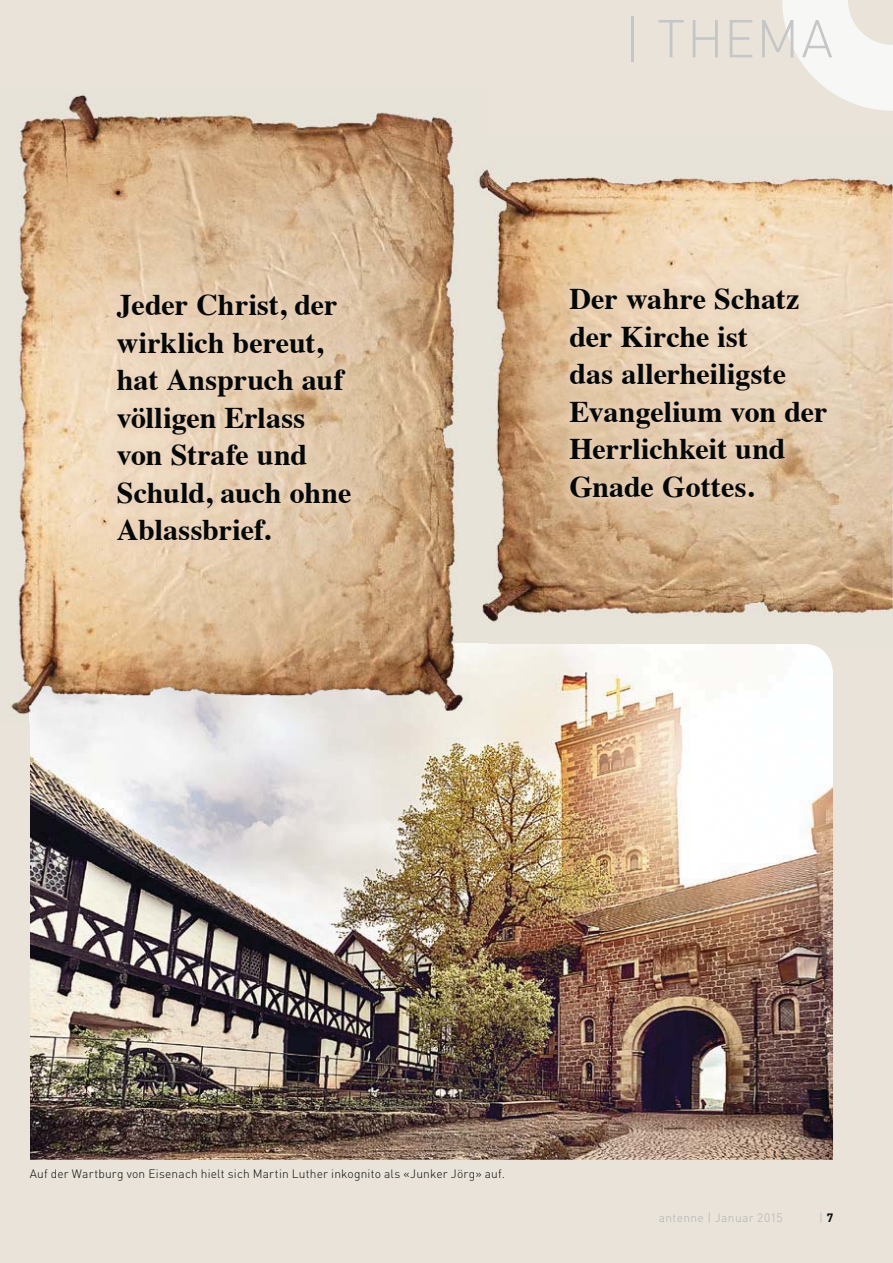
<style>
.page{position:relative;width:893px;height:1263px;background:#e9e3d9}
.page>*{position:absolute;margin:0;border:0;box-sizing:border-box;transform-origin:0 0}
.t1{font:300 52.5px "DINOT";letter-spacing:.025em;color:#c5c6c7}
.t2{font:700 30px/37.5px "Times";color:#040809}
.t3{font:300 12px "DINOT";letter-spacing:.015em;color:#040809}
.t4{font:300 12px "DINOT";letter-spacing:.035em;color:#b1b1b2}
.s1{font-weight:700;color:#040809}
</style>
<div class="page">
<svg style="left:782px;top:0;width:111px;height:111px"></svg>
<img style="left:488px;top:170px;width:405px;height:452px">
<img style="left:30px;top:644px;width:803px;height:516px">
<img style="left:10px;top:95px;width:460px;height:628px">
<img style="left:470px;top:169px;width:18px;height:475px">
<img style="left:30px;top:644px;width:458px;height:79px">
<img style="left:558px;top:276px;width:280px;height:233px">
<img style="left:105px;top:282px;width:257px;height:270px">
<p class="t2" style="left:117px;top:289px;width:236px">Jeder Christ, der wirklich bereut, hat Anspruch auf völligen Erlass von Strafe und<br>Schuld, auch ohne<br>Ablassbrief.</p>
<h1 class="t1" style="left:625px;top:20px;width:210px">| THEMA</h1>
<p class="t2" style="left:569px;top:283px;width:260px">Der wahre Schatz der Kirche ist<br>das allerheiligste<br>Evangelium von der<br>Herrlichkeit und<br>Gnade Gottes.</p>
<p class="t3" style="left:30px;top:1169px;width:477px">Auf der Wartburg von Eisenach hielt sich Martin Luther inkognito als «Junker Jörg» auf.</p>
<p class="t4" style="left:659px;top:1213px;width:125px">antenne | Januar 2015</p>
<p class="t4" style="left:819px;top:1213px;width:15px">| <span class="s1">7</span></p>
</div>
